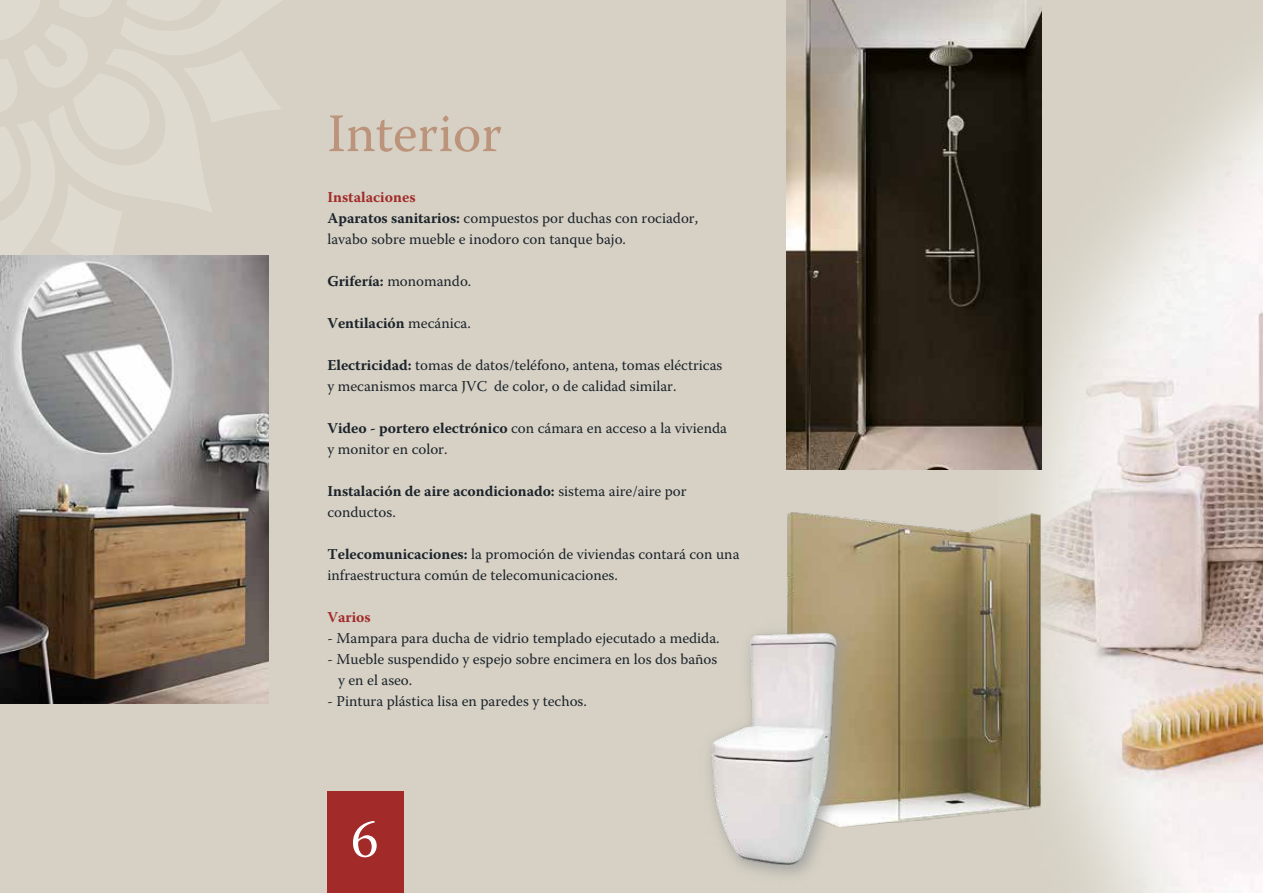
<style>
.page{position:relative;width:1263px;height:893px;background:#d6d1c4}
.page>*{position:absolute;margin:0;border:0;box-sizing:border-box;transform-origin:0 0}
.t1{font:54px "Warnock Pro";color:#bc937b}
.t2{font:54px "Warnock Pro";color:#fff}
.t3{font:15px/21px "Warnock Pro";color:#1d242c}
.t4{font:700 15px/21px "Warnock Pro";color:#1d242c}
.t5{font:700 15px "Warnock Pro";color:#a22b2a}
.s1{font-weight:700;color:#a22b2a}
.s2{font-weight:700}
.s3{font-weight:400}
</style>
<div class="page">
<svg style="left:0;top:0;width:282px;height:306px"></svg>
<img style="left:999px;top:74px;width:264px;height:819px">
<div style="left:327px;top:791px;width:77px;height:102px;background:#a22b2a"></div>
<img style="left:787px;top:0;width:255px;height:469px">
<img style="left:787px;top:511px;width:255px;height:316px">
<img style="left:709px;top:617px;width:151px;height:259px">
<img style="left:711px;top:631px;width:127px;height:234px">
<img style="left:0;top:255px;width:268px;height:448px">
<h1 class="t1" style="left:327px;top:101px;width:176px">Interior</h1>
<p class="t3" style="left:327px;top:186px;width:372px"><span class="s1">Instalaciones<br></span><span class="s2">Aparatos sanitarios:</span> compuestos por duchas con rociador, lavabo sobre mueble e inodoro con tanque bajo.</p>
<p class="t3" style="left:327px;top:270px;width:145px"><span class="s2">Grifería:</span> monomando.</p>
<p class="t4" style="left:327px;top:312px;width:145px">Ventilación <span class="s3">mecánica.</span></p>
<p class="t3" style="left:327px;top:354px;width:396px"><span class="s2">Electricidad:</span> tomas de datos/teléfono, antena, tomas eléctricas y mecanismos marca JVC de color, o de calidad similar.</p>
<p class="t3" style="left:327px;top:417px;width:401px"><span class="s2">Video - portero electrónico</span> con cámara en acceso a la vivienda y monitor en color.</p>
<p class="t4" style="left:327px;top:480px;width:361px">Instalación de aire acondicionado: <span class="s3">sistema aire/aire por conductos.</span></p>
<p class="t3" style="left:327px;top:543px;width:414px"><span class="s2">Telecomunicaciones:</span> la promoción de viviendas contará con una infraestructura común de telecomunicaciones.</p>
<p class="t5" style="left:327px;top:608px;width:45px">Varios</p>
<p class="t3" style="left:327px;top:627px;width:394px">- Mampara para ducha de vidrio templado ejecutado a medida.</p>
<p class="t3" style="left:338px;top:648px;width:381px;text-indent:-11px">- Mueble suspendido y espejo sobre encimera en los dos baños y en el aseo.</p>
<p class="t3" style="left:327px;top:690px;width:261px">- Pintura plástica lisa en paredes y techos.</p>
<h1 class="t2" style="left:351px;top:806px;width:29px">6</h1>
</div>
